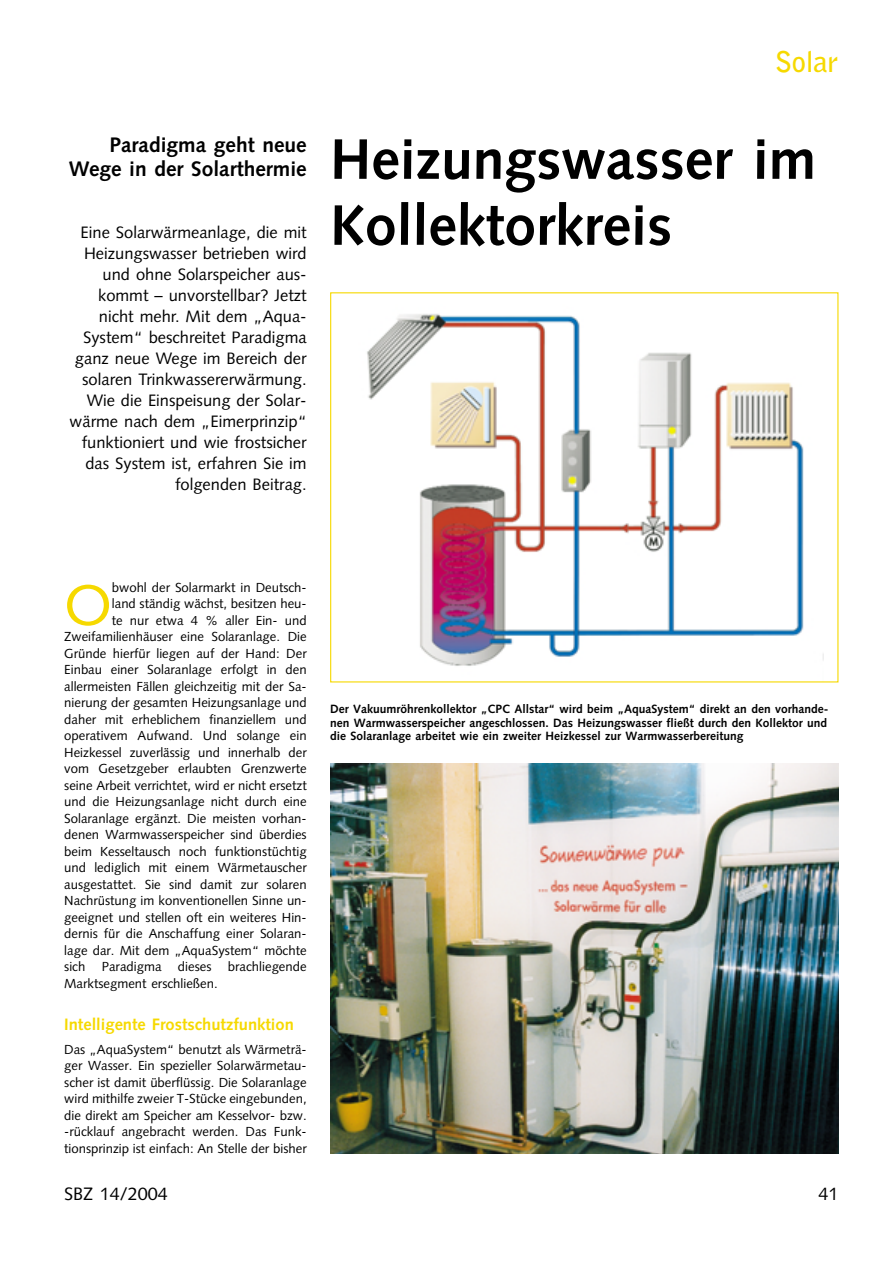
<style>
.page{position:relative;width:893px;height:1263px;background:#fff}
.page>*{position:absolute;margin:0;border:0;box-sizing:border-box;transform-origin:0 0}
.t1{font:57.15px "Syntax";color:#f6d900}
.t2{font:700 57px/66px "Syntax";color:#000}
.t3{font:700 28.5px "Bell Gothic";letter-spacing:-.01em;color:#f6d900}
.t4{font:700 21px/24px "Syntax";color:#000;text-align:right}
.t5{font:18px "Syntax";color:#000}
.t6{font:16.5px/21px "Syntax";color:#000;text-align:right}
.t7{font:700 16.5px "Syntax";color:#f6d900}
.t8{font:13.2px/16.5px "Syntax";color:#000;text-align:justify}
.t9{font:700 12px/13.5px "Syntax";color:#000;text-align:justify}
</style>
<div class="page">
<img style="left:367px;top:314px;width:437px;height:352px">
<img style="left:330px;top:763px;width:508px;height:390px">
<h3 class="t4" style="left:69px;top:134px;width:239px">Paradigma geht neue<br>Wege in der Solarthermie</h3>
<p class="t6" style="left:70px;top:223px;width:238px">Eine Solarwärmeanlage, die mit<br>Heizungswasser betrieben wird und ohne Solarspeicher aus&shy;kommt – unvorstellbar? Jetzt nicht mehr. Mit dem „Aqua-<br>System“ beschreitet Paradigma ganz neue Wege im Bereich der solaren Trinkwassererwärmung.<br>Wie die Einspeisung der Solar&shy;wärme nach dem „Eimerprinzip“ funktioniert und wie frostsicher das System ist, erfahren Sie im folgenden Beitrag.</p>
<h3 class="t3" style="left:774px;top:51px;width:65px">Solar</h3>
<h2 class="t2" style="left:330px;top:131px;width:487px">Heizungswasser im<br>Kollektorkreis</h2>
<h1 class="t1" style="left:64px;top:582px;width:49px">O</h1>
<p class="t8" style="left:112px;top:580px;width:196px">bwohl der Solarmarkt in Deutsch-</p>
<p class="t8" style="left:112px;top:597px;width:196px">land ständig wächst, besitzen heu-</p>
<p class="t8" style="left:112px;top:613px;width:196px">te nur etwa 4 % aller Ein- und</p>
<p class="t8" style="left:64px;top:630px;width:244px">Zweifamilienhäuser eine Solaranlage. Die</p>
<p class="t8" style="left:64px;top:646px;width:244px">Gründe hierfür liegen auf der Hand: Der</p>
<p class="t8" style="left:64px;top:663px;width:244px">Einbau einer Solaranlage erfolgt in den</p>
<p class="t8" style="left:64px;top:679px;width:244px">allermeisten Fällen gleichzeitig mit der Sa-</p>
<p class="t8" style="left:64px;top:696px;width:244px">nierung der gesamten Heizungsanlage und</p>
<p class="t8" style="left:64px;top:712px;width:244px">daher mit erheblichem finanziellem und</p>
<p class="t8" style="left:64px;top:729px;width:244px">operativem Aufwand. Und solange ein</p>
<p class="t8" style="left:64px;top:745px;width:244px">Heizkessel zuverlässig und innerhalb der</p>
<p class="t8" style="left:64px;top:762px;width:244px">vom Gesetzgeber erlaubten Grenzwerte</p>
<p class="t8" style="left:64px;top:778px;width:244px">seine Arbeit verrichtet, wird er nicht ersetzt</p>
<p class="t8" style="left:64px;top:795px;width:244px">und die Heizungsanlage nicht durch eine</p>
<p class="t8" style="left:64px;top:811px;width:244px">Solaranlage ergänzt. Die meisten vorhan-</p>
<p class="t8" style="left:64px;top:828px;width:244px">denen Warmwasserspeicher sind überdies</p>
<p class="t8" style="left:64px;top:844px;width:244px">beim Kesseltausch noch funktionstüchtig</p>
<p class="t8" style="left:64px;top:861px;width:244px">und lediglich mit einem Wärmetauscher</p>
<p class="t8" style="left:64px;top:877px;width:244px">ausgestattet. Sie sind damit zur solaren</p>
<p class="t8" style="left:64px;top:894px;width:244px">Nachrüstung im konventionellen Sinne un-</p>
<p class="t8" style="left:64px;top:910px;width:244px">geeignet und stellen oft ein weiteres Hin-</p>
<p class="t8" style="left:64px;top:927px;width:244px">dernis für die Anschaffung einer Solaran-</p>
<p class="t8" style="left:64px;top:943px;width:244px">lage dar. Mit dem „AquaSystem“ möchte</p>
<p class="t8" style="left:64px;top:960px;width:244px">sich Paradigma dieses brachliegende</p>
<p class="t8" style="left:64px;top:976px;width:155px">Marktsegment erschließen.</p>
<p class="t7" style="left:64px;top:1018px;width:231px">Intelligente Frostschutzfunktion</p>
<p class="t8" style="left:64px;top:1042px;width:244px">Das „AquaSystem“ benutzt als Wärmeträ&shy;ger Wasser. Ein spezieller Solarwärmetau&shy;scher ist damit überflüssig. Die Solaranlage wird mithilfe zweier T-Stücke eingebunden, die direkt am Speicher am Kesselvor- bzw. -rücklauf angebracht werden. Das Funk&shy;tionsprinzip ist einfach: An Stelle der bisher</p>
<p class="t9" style="left:330px;top:704px;width:499px">Der Vakuumröhrenkollektor „CPC Allstar“ wird beim „AquaSystem“ direkt an den vorhande&shy;nen Warmwasserspeicher angeschlossen. Das Heizungswasser fließt durch den Kollektor und die Solaranlage arbeitet wie ein zweiter Heizkessel zur Warmwasserbereitung</p>
<h3 class="t5" style="left:64px;top:1186px;width:105px">SBZ 14/2004</h3>
<h3 class="t5" style="left:818px;top:1186px;width:22px">41</h3>
</div>
